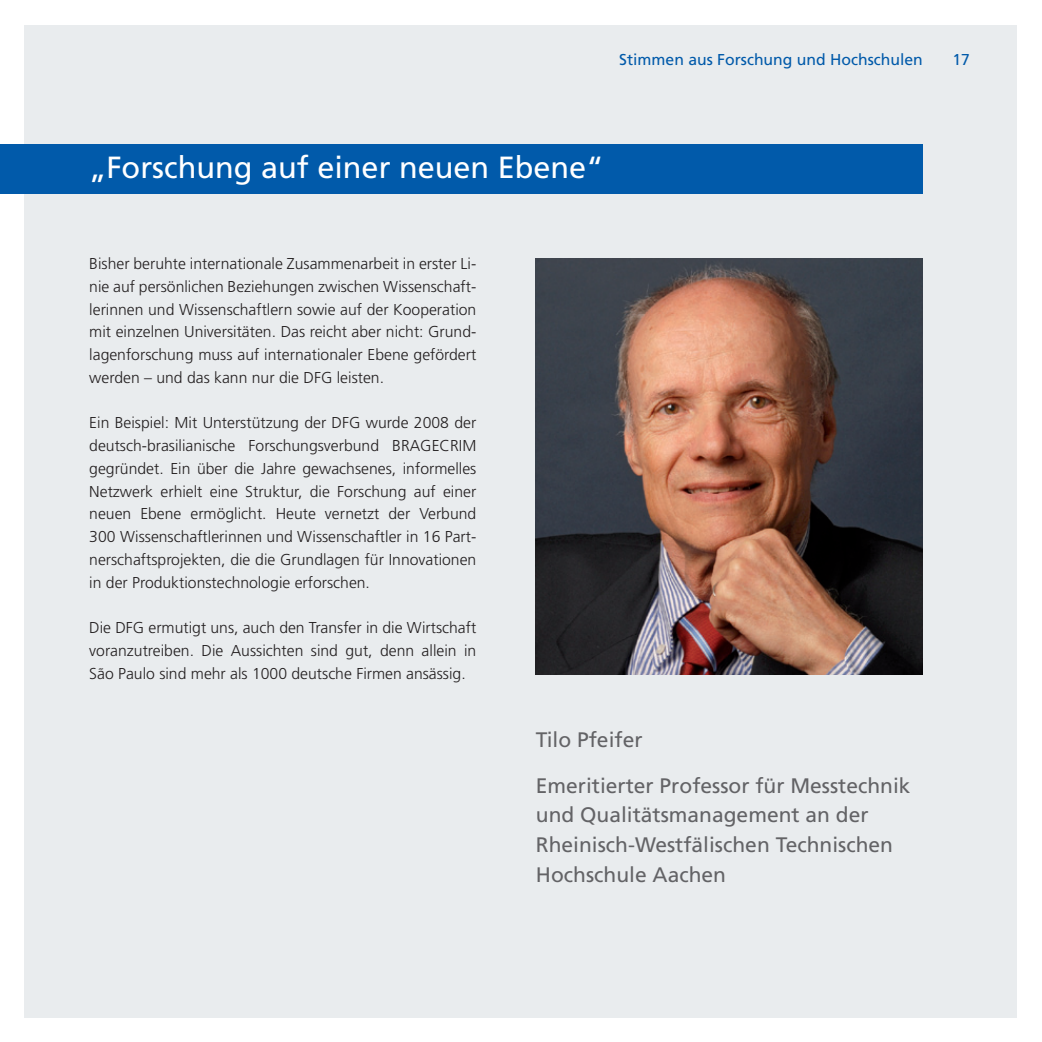
<style>
.page{position:relative;width:1042px;height:1042px;background:#fff}
.page>*{position:absolute;margin:0;border:0;box-sizing:border-box;transform-origin:0 0}
.t1{font:30.62px "Frutiger LT Std";color:#fff}
.t2{font:21px/29.8px "Frutiger LT Std";color:#636366}
.t3{font:300 15.75px/22.8px "Frutiger LT Std";color:#231f20;text-align:justify}
.t4{font:15.75px "Frutiger LT Std";color:#015aaa}
</style>
<div class="page">
<div style="left:25px;top:25px;width:992px;height:992px;background:#e9ecee"></div>
<img style="left:536px;top:258px;width:387px;height:417px">
<div style="left:0;top:144px;width:923px;height:49px;background:#015aaa"></div>
<p class="t4" style="left:619px;top:50px;width:305px">Stimmen aus Forschung und Hochschulen</p>
<p class="t4" style="left:952px;top:50px;width:19px">17</p>
<h1 class="t1" style="left:89px;top:149px;width:515px">„Forschung auf einer neuen Ebene“</h1>
<p class="t3" style="left:89px;top:253px;width:388px">Bisher beruhte internationale Zusammenarbeit in erster Li&shy;nie auf persönlichen Beziehungen zwischen Wissenschaft&shy;lerinnen und Wissenschaftlern sowie auf der Kooperation mit einzelnen Universitäten. Das reicht aber nicht: Grund&shy;lagenforschung muss auf internationaler Ebene gefördert werden – und das kann nur die DFG leisten.</p>
<p class="t3" style="left:89px;top:412px;width:388px">Ein Beispiel: Mit Unterstützung der DFG wurde 2008 der deutsch-brasilianische Forschungsverbund BRAGECRIM gegründet. Ein über die Jahre gewachsenes, informelles Netzwerk erhielt eine Struktur, die Forschung auf einer neuen Ebene ermöglicht. Heute vernetzt der Verbund 300 Wissenschaftlerinnen und Wissenschaftler in 16 Part&shy;nerschaftsprojekten, die die Grundlagen für Innovationen in der Produktionstechnologie erforschen.</p>
<p class="t3" style="left:89px;top:616px;width:388px">Die DFG ermutigt uns, auch den Transfer in die Wirtschaft voranzutreiben. Die Aussichten sind gut, denn allein in São Paulo sind mehr als 1000 deutsche Firmen ansässig.</p>
<h2 class="t2" style="left:536px;top:717px;width:376px;line-height:45.5px">Tilo Pfeifer<br>Emeritierter Professor für Messtechnik</h2>
<h2 class="t2" style="left:536px;top:800px;width:359px">und Qualitätsmanagement an der<br>Rheinisch-Westfälischen Technischen<br>Hochschule Aachen</h2>
</div>
